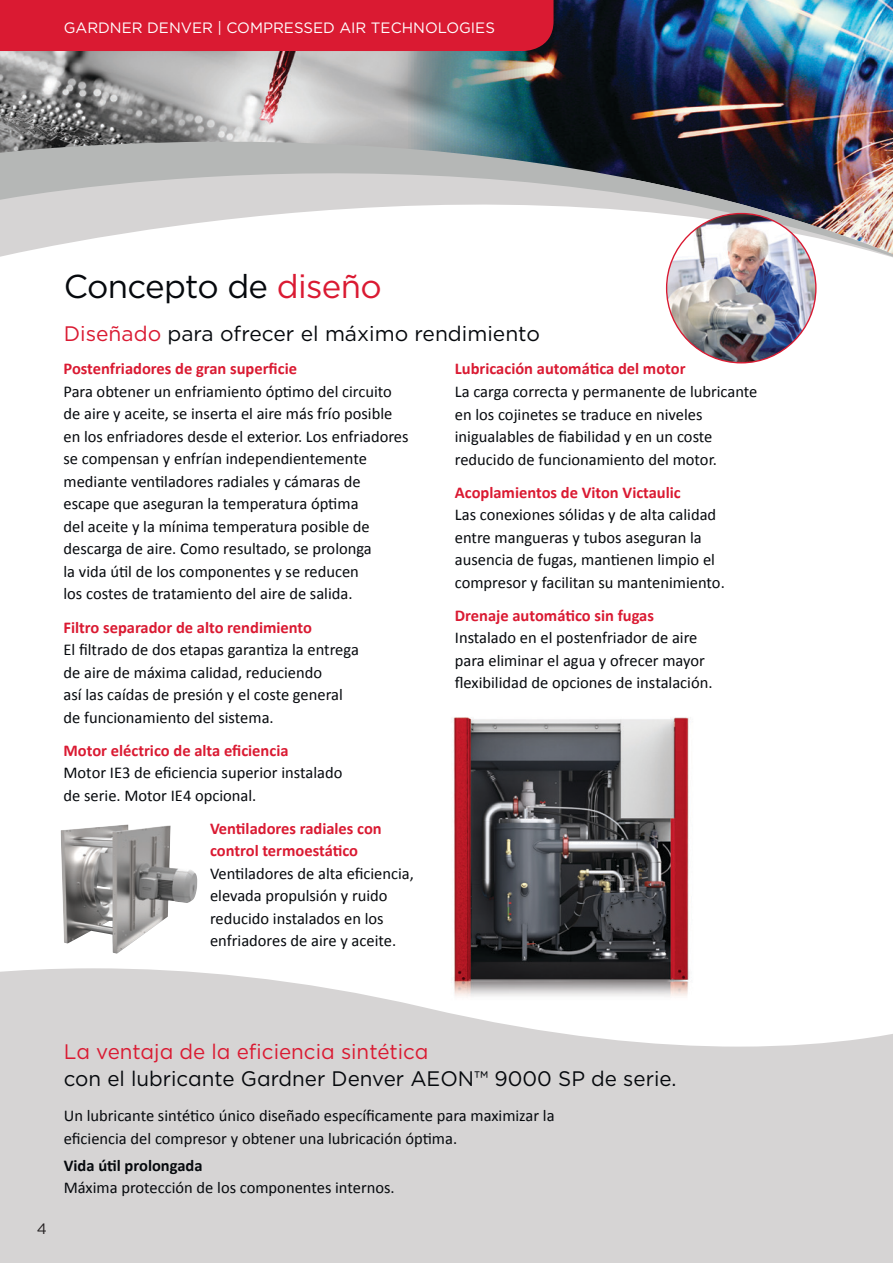
<style>
.page{position:relative;width:893px;height:1263px;background:#fff}
.page>*{position:absolute;margin:0;border:0;box-sizing:border-box;transform-origin:0 0}
.t1{font:33px "Gotham";letter-spacing:-.02em;color:#06090d}
.t2{font:21px "Gotham";color:#06090d}
.t3{font:21px "Gotham";color:#da1a32}
.t4{font:16.5px/22.5px "Calibri";color:#06090d}
.t5{font:700 16.5px/22.5px "Calibri";color:#da1a32}
.t6{font:700 16.5px "Calibri";color:#06090d}
.t7{font:15px "Gotham";color:#fff}
.t8{font:15px "Gotham";color:#231f20}
.s1{color:#da1a32}
</style>
<div class="page">
<img style="left:453px;top:717px;width:236px;height:251px">
<svg style="left:0;top:968px;width:893px;height:295px;background:#d8d6d6"></svg>
<img style="left:0;top:51px;width:404px;height:39px">
<img style="left:404px;top:0;width:489px;height:90px">
<svg style="left:0;top:90px;width:893px;height:274px"></svg>
<div style="left:0;top:0;width:554px;height:51px;background:#da1a32"></div>
<img style="left:61px;top:824px;width:137px;height:130px">
<img style="left:667px;top:214px;width:149px;height:149px;border-radius:75px">
<p class="t7" style="left:64px;top:18px;width:433px">GARDNER DENVER | COMPRESSED AIR TECHNOLOGIES</p>
<h1 class="t1" style="left:64px;top:265px;width:319px">Concepto de <span class="s1">diseño</span></h1>
<p class="t2" style="left:64px;top:320px;width:478px"><span class="s1">Diseñado</span> para ofrecer el máximo rendimiento</p>
<p class="t5" style="left:64px;top:357px;width:235px">Postenfriadores de gran superficie</p>
<p class="t4" style="left:64px;top:379px;width:347px">Para obtener un enfriamiento óptimo del circuito de aire y aceite, se inserta el aire más frío posible en los enfriadores desde el exterior. Los enfriadores se compensan y enfrían independientemente mediante ventiladores radiales y cámaras de escape que aseguran la temperatura óptima<br>del aceite y la mínima temperatura posible de descarga de aire. Como resultado, se prolonga<br>la vida útil de los componentes y se reducen<br>los costes de tratamiento del aire de salida.</p>
<p class="t5" style="left:64px;top:615px;width:250px">Filtro separador de alto rendimiento</p>
<p class="t4" style="left:64px;top:638px;width:297px">El filtrado de dos etapas garantiza la entrega de aire de máxima calidad, reduciendo<br>así las caídas de presión y el coste general de funcionamiento del sistema.</p>
<p class="t5" style="left:64px;top:738px;width:227px">Motor eléctrico de alta eficiencia</p>
<p class="t4" style="left:64px;top:761px;width:280px">Motor IE3 de eficiencia superior instalado de serie. Motor IE4 opcional.</p>
<p class="t5" style="left:210px;top:816px;width:173px">Ventiladores radiales con control termoestático</p>
<p class="t4" style="left:210px;top:861px;width:205px">Ventiladores de alta eficiencia, elevada propulsión y ruido reducido instalados en los enfriadores de aire y aceite.</p>
<p class="t5" style="left:455px;top:357px;width:232px">Lubricación automática del motor</p>
<p class="t4" style="left:455px;top:379px;width:304px">La carga correcta y permanente de lubricante en los cojinetes se traduce en niveles inigualables de fiabilidad y en un coste reducido de funcionamiento del motor.</p>
<p class="t5" style="left:455px;top:480px;width:227px">Acoplamientos de Viton Victaulic</p>
<p class="t4" style="left:455px;top:503px;width:271px">Las conexiones sólidas y de alta calidad entre mangueras y tubos aseguran la ausencia de fugas, mantienen limpio el compresor y facilitan su mantenimiento.</p>
<p class="t5" style="left:455px;top:603px;width:201px">Drenaje automático sin fugas</p>
<p class="t4" style="left:455px;top:626px;width:259px">Instalado en el postenfriador de aire para eliminar el agua y ofrecer mayor flexibilidad de opciones de instalación.</p>
<p class="t8" style="left:37px;top:1219px;width:12px">4</p>
<p class="t3" style="left:64px;top:1038px;width:366px">La ventaja de la eficiencia sintética</p>
<p class="t2" style="left:64px;top:1065px;width:614px">con el lubricante Gardner Denver AEON™ 9000 SP de serie.</p>
<p class="t4" style="left:64px;top:1104px;width:492px">Un lubricante sintético único diseñado específicamente para maximizar la eficiencia del compresor y obtener una lubricación óptima.</p>
<p class="t6" style="left:64px;top:1155px;width:140px">Vida útil prolongada</p>
<p class="t4" style="left:64px;top:1175px;width:332px">Máxima protección de los componentes internos.</p>
</div>
